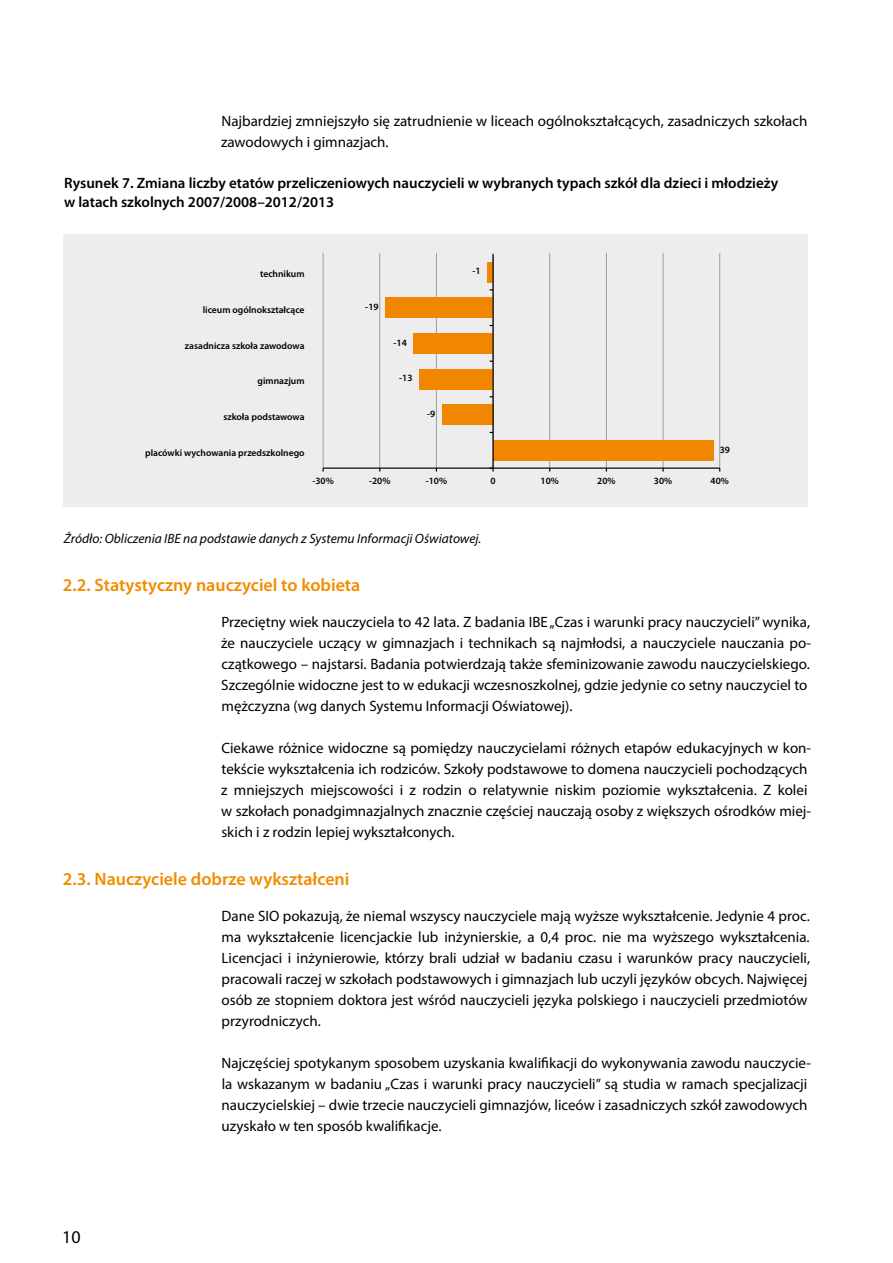
<style>
.page{position:relative;width:893px;height:1263px;background:#fff}
.page>*{position:absolute;margin:0;border:0;box-sizing:border-box;transform-origin:0 0}
.t1{font:600 18px "Myriad Pro";color:#f28c00}
.t2{font:18px "Myriad Pro";color:#000}
.t3{font:15px/21px "Myriad Pro";color:#000}
.t4{font:600 15px/19.5px "Myriad Pro";color:#000}
.t5{font:italic 13.5px "Myriad Pro";color:#000}
.t6{font:600 9.6px "Myriad Pro";color:#000}
</style>
<div class="page">
<div style="left:64px;top:234px;width:744px;height:272px;background:#ededed"></div>
<hr style="left:323px;top:253px;width:1px;height:215px;background:#9d9d9c">
<hr style="left:379px;top:253px;width:1px;height:215px;background:#9d9d9c">
<hr style="left:436px;top:253px;width:1px;height:215px;background:#9d9d9c">
<hr style="left:493px;top:253px;width:1px;height:215px;background:#9d9d9c">
<hr style="left:549px;top:253px;width:1px;height:215px;background:#9d9d9c">
<hr style="left:606px;top:253px;width:1px;height:215px;background:#9d9d9c">
<hr style="left:663px;top:253px;width:1px;height:215px;background:#9d9d9c">
<hr style="left:719px;top:253px;width:1px;height:215px;background:#9d9d9c">
<hr style="left:323px;top:467px;width:397px;height:2px;background:#000">
<div style="left:487px;top:262px;width:6px;height:20px;background:#f18700"></div>
<div style="left:385px;top:297px;width:108px;height:21px;background:#f18700"></div>
<div style="left:414px;top:333px;width:79px;height:21px;background:#f18700"></div>
<div style="left:419px;top:369px;width:74px;height:20px;background:#f18700"></div>
<div style="left:442px;top:404px;width:51px;height:21px;background:#f18700"></div>
<div style="left:493px;top:440px;width:221px;height:20px;background:#f18700"></div>
<hr style="left:492px;top:254px;width:2px;height:214px;background:#000">
<p class="t3" style="left:221px;top:110px;width:588px">Najbardziej zmniejszyło się zatrudnienie w liceach ogólnokształcących, zasadniczych szkołach zawodowych i gimnazjach.</p>
<p class="t4" style="left:64px;top:172px;width:716px">Rysunek 7. Zmiana liczby etatów przeliczeniowych nauczycieli w wybranych typach szkół dla dzieci i młodzieży w latach szkolnych 2007/2008–2012/2013</p>
<p class="t6" style="left:260px;top:268px;width:46px">technikum</p>
<p class="t6" style="left:472px;top:265px;width:10px">-1</p>
<p class="t6" style="left:365px;top:301px;width:15px">-19</p>
<p class="t6" style="left:394px;top:336px;width:15px">-14</p>
<p class="t6" style="left:399px;top:372px;width:15px">-13</p>
<p class="t6" style="left:427px;top:407px;width:10px">-9</p>
<p class="t6" style="left:203px;top:304px;width:103px">liceum ogólnokształcące</p>
<p class="t6" style="left:185px;top:339px;width:121px">zasadnicza szkoła zawodowa</p>
<p class="t6" style="left:258px;top:375px;width:48px">gimnazjum</p>
<p class="t6" style="left:223px;top:410px;width:83px">szkoła podstawowa</p>
<p class="t6" style="left:145px;top:446px;width:161px">placówki wychowania przedszkolnego</p>
<p class="t6" style="left:720px;top:443px;width:12px">39</p>
<p class="t6" style="left:312px;top:475px;width:23px">-30%</p>
<p class="t6" style="left:369px;top:475px;width:23px">-20%</p>
<p class="t6" style="left:426px;top:475px;width:23px">-10%</p>
<p class="t6" style="left:490px;top:475px;width:7px">0</p>
<p class="t6" style="left:541px;top:475px;width:20px">10%</p>
<p class="t6" style="left:597px;top:475px;width:20px">20%</p>
<p class="t6" style="left:654px;top:475px;width:20px">30%</p>
<p class="t6" style="left:711px;top:475px;width:20px">40%</p>
<p class="t5" style="left:64px;top:530px;width:419px">Źródło: Obliczenia IBE na podstawie danych z Systemu Informacji Oświatowej.</p>
<p class="t1" style="left:63px;top:574px;width:299px">2.2. Statystyczny nauczyciel to kobieta</p>
<p class="t3" style="left:221px;top:611px;width:591px">Przeciętny wiek nauczyciela to 42 lata. Z badania IBE „Czas i warunki pracy nauczycieli” wynika, że nauczyciele uczący w gimnazjach i technikach są najmłodsi, a nauczyciele nauczania po&shy;czątkowego – najstarsi. Badania potwierdzają także sfeminizowanie zawodu nauczycielskiego.<br>Szczególnie widoczne jest to w edukacji wczesnoszkolnej, gdzie jedynie co setny nauczyciel to mężczyzna (wg danych Systemu Informacji Oświatowej).</p>
<p class="t3" style="left:221px;top:737px;width:591px">Ciekawe różnice widoczne są pomiędzy nauczycielami różnych etapów edukacyjnych w kon&shy;tekście wykształcenia ich rodziców. Szkoły podstawowe to domena nauczycieli pochodzących z mniejszych miejscowości i z rodzin o relatywnie niskim poziomie wykształcenia. Z kolei w szkołach ponadgimnazjalnych znacznie częściej nauczają osoby z większych ośrodków miej&shy;skich i z rodzin lepiej wykształconych.</p>
<p class="t1" style="left:63px;top:868px;width:288px">2.3. Nauczyciele dobrze wykształceni</p>
<p class="t3" style="left:221px;top:905px;width:590px">Dane SIO pokazują, że niemal wszyscy nauczyciele mają wyższe wykształcenie. Jedynie 4 proc. ma wykształcenie licencjackie lub inżynierskie, a 0,4 proc. nie ma wyższego wykształcenia.<br>Licencjaci i inżynierowie, którzy brali udział w badaniu czasu i warunków pracy nauczycieli, pracowali raczej w szkołach podstawowych i gimnazjach lub uczyli języków obcych. Najwięcej osób ze stopniem doktora jest wśród nauczycieli języka polskiego i nauczycieli przedmiotów przyrodniczych.</p>
<p class="t3" style="left:221px;top:1052px;width:591px">Najczęściej spotykanym sposobem uzyskania kwalifikacji do wykonywania zawodu nauczycie&shy;la wskazanym w badaniu „Czas i warunki pracy nauczycieli” są studia w ramach specjalizacji nauczycielskiej – dwie trzecie nauczycieli gimnazjów, liceów i zasadniczych szkół zawodowych uzyskało w ten sposób kwalifikacje.</p>
<p class="t2" style="left:62px;top:1226px;width:20px">10</p>
</div>
